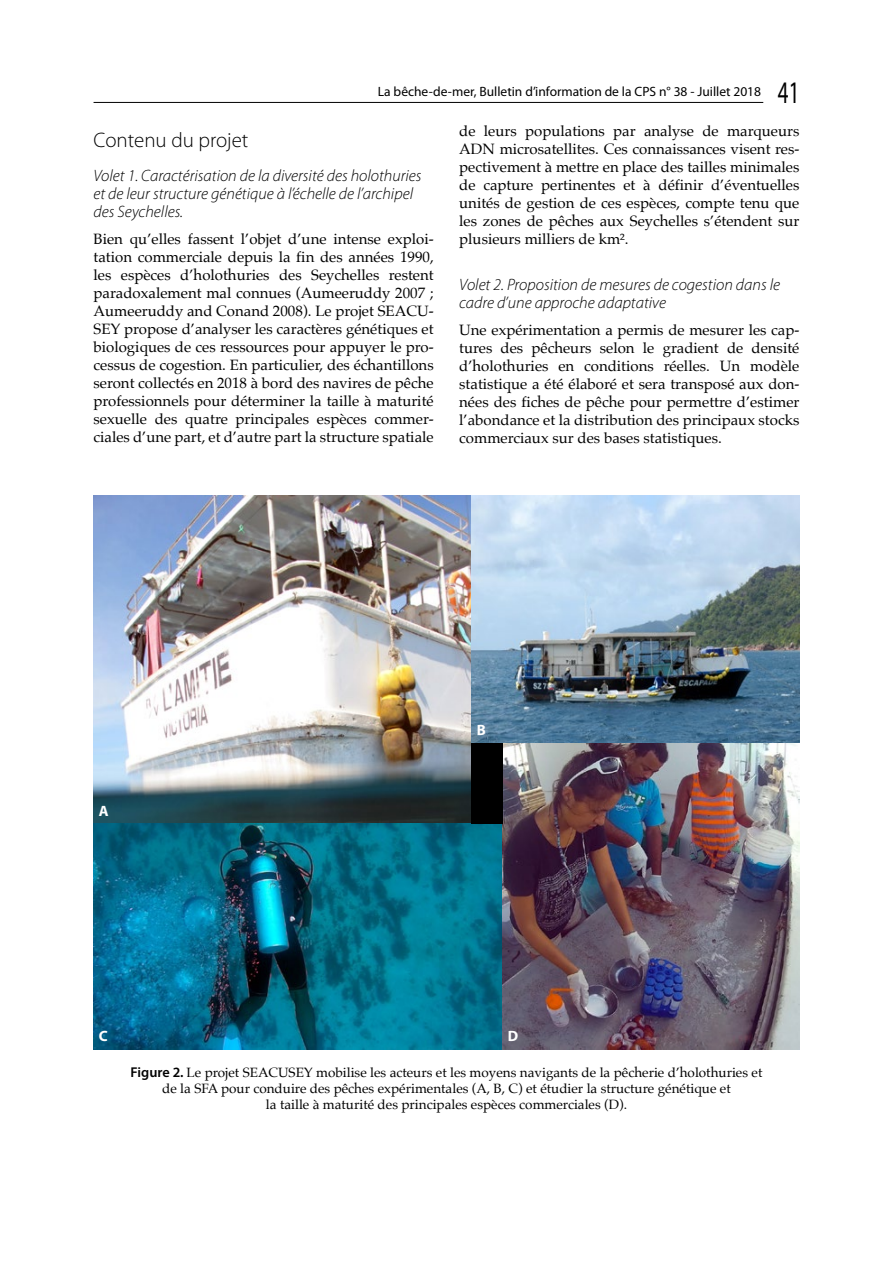
<style>
.page{position:relative;width:893px;height:1263px;background:#fff}
.page>*{position:absolute;margin:0;border:0;box-sizing:border-box;transform-origin:0 0}
.t1{font:31.5px "Myriad Pro";color:#000;scale:.67 1}
.t2{font:300 21px "Myriad Pro";color:#000}
.t3{font:italic 300 16.5px/18px "Myriad Pro";color:#000}
.t4{font:15px/18px "Palatino";color:#000;text-align:justify}
.t5{font:700 15px "Myriad Pro";color:#fff}
.t6{font:13.5px/15.8px "Palatino";color:#000;text-align:center}
.t7{font:13.5px "Myriad Pro";color:#000}
.s1{font-family:"Myriad Pro";font-weight:600;font-size:14.25px}
</style>
<div class="page">
<hr style="left:94px;top:102px;width:669px;height:1px;background:#000">
<img style="left:94px;top:495px;width:705px;height:329px">
<img style="left:94px;top:824px;width:408px;height:225px">
<img style="left:502px;top:743px;width:297px;height:306px">
<div style="left:471px;top:743px;width:31px;height:81px;background:#000"></div>
<p class="t7" style="left:378px;top:83px;width:385px">La bêche-de-mer, Bulletin d’information de la CPS n° 38 - Juillet 2018</p>
<h1 class="t1" style="left:778px;top:73px;width:34px">41</h1>
<h2 class="t2" style="left:94px;top:127px;width:156px">Contenu du projet</h2>
<p class="t3" style="left:94px;top:166px;width:330px">Volet 1. Caractérisation de la diversité des holothuries et de leur structure génétique à l’échelle de l’archipel des Seychelles.</p>
<p class="t4" style="left:94px;top:230px;width:342px">Bien qu’elles fassent l’objet d’une intense exploi&shy;tation commerciale depuis la fin des années 1990, les espèces d’holothuries des Seychelles restent paradoxalement mal connues (Aumeeruddy 2007 ; Aumeeruddy and Conand 2008). Le projet SEACU-SEY propose d’analyser les caractères génétiques et biologiques de ces ressources pour appuyer le pro&shy;cessus de cogestion. En particulier, des échantillons seront collectés en 2018 à bord des navires de pêche professionnels pour déterminer la taille à maturité sexuelle des quatre principales espèces commer&shy;ciales d’une part, et d’autre part la structure spatiale</p>
<p class="t4" style="left:459px;top:121px;width:342px">de leurs populations par analyse de marqueurs ADN microsatellites. Ces connaissances visent res&shy;pectivement à mettre en place des tailles minimales de capture pertinentes et à définir d’éventuelles unités de gestion de ces espèces, compte tenu que les zones de pêches aux Seychelles s’étendent sur plusieurs milliers de km².</p>
<p class="t3" style="left:459px;top:276px;width:322px">Volet 2. Proposition de mesures de cogestion dans le cadre d’une approche adaptative</p>
<p class="t4" style="left:459px;top:321px;width:342px">Une expérimentation a permis de mesurer les cap&shy;tures des pêcheurs selon le gradient de densité d’holothuries en conditions réelles. Un modèle statistique a été élaboré et sera transposé aux don&shy;nées des fiches de pêche pour permettre d’estimer l’abondance et la distribution des principaux stocks commerciaux sur des bases statistiques.</p>
<p class="t5" style="left:99px;top:801px;width:11px">A</p>
<p class="t5" style="left:477px;top:721px;width:11px">B</p>
<p class="t5" style="left:99px;top:1026px;width:10px">C</p>
<p class="t5" style="left:508px;top:1026px;width:12px">D</p>
<p class="t6" style="left:131px;top:1065px;width:633px"><span class="s1">Figure 2.</span> Le projet SEACUSEY mobilise les acteurs et les moyens navigants de la pêcherie d’holothuries et de la SFA pour conduire des pêches expérimentales (A, B, C) et étudier la structure génétique et<br>la taille à maturité des principales espèces commerciales (D).</p>
</div>
